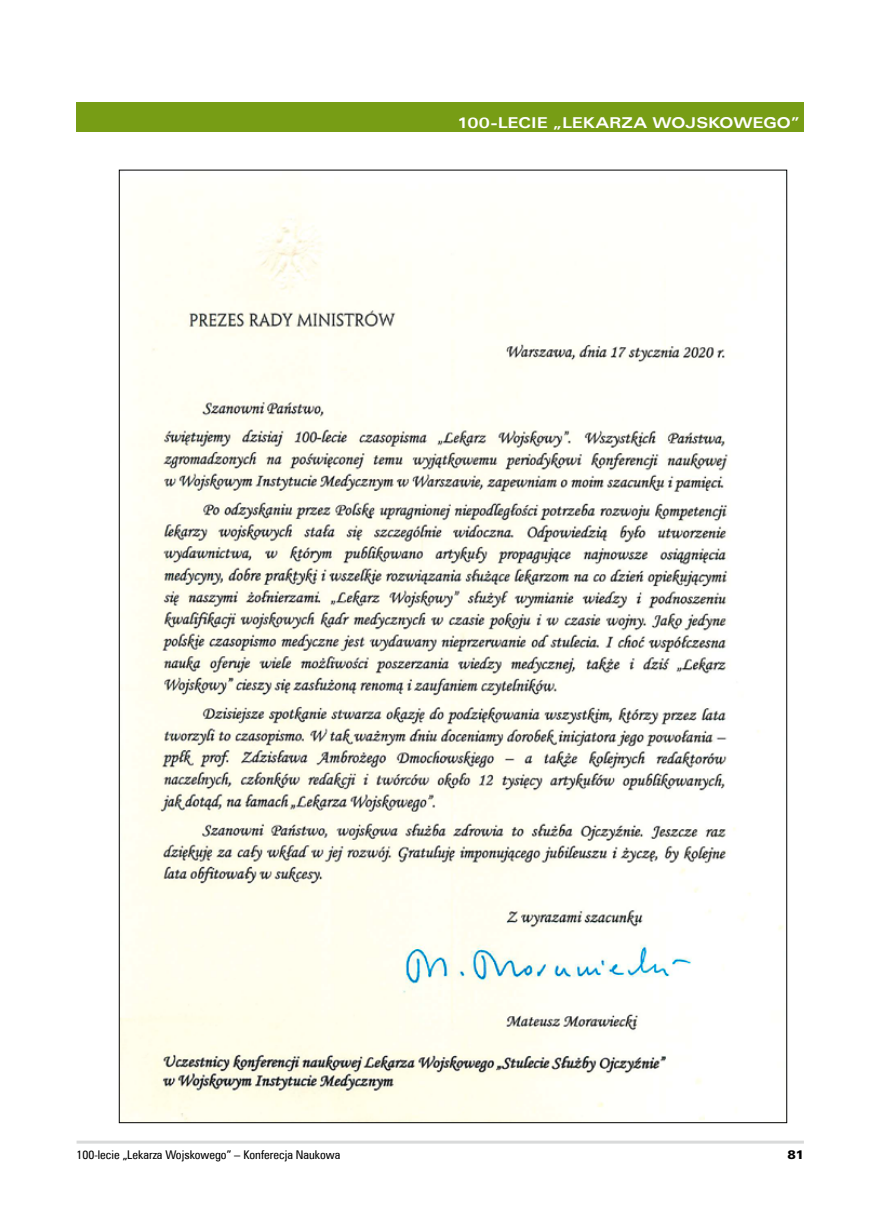
<style>
.page{position:relative;width:872px;height:1212px;background:#fff}
.page>*{position:absolute;margin:0;border:0;box-sizing:border-box;transform-origin:0 0}
.t1{font:15px "Zurich Ex EU Bold";letter-spacing:.01em;color:#fff}
.t2{font:12px "Zurich Cn EU Normal";color:#000;scale:1.04 1}
.t3{font:11.25px "Zurich Blk PL";color:#000;scale:1.04 1}
</style>
<div class="page">
<hr style="left:77px;top:1140px;width:727px;height:3px;background:#d9dada">
<div style="left:77px;top:102px;width:727px;height:30px;background:#779d15"></div>
<img style="left:121px;top:208px;width:662px;height:913px">
<p class="t1" style="left:457px;top:113px;width:344px">100-LECIE „LEKARZA WOJSKOWEGO”</p>
<p class="t2" style="left:77px;top:1147px;width:255px">100-lecie „Lekarza Wojskowego” – Konferecja Naukowa</p>
<p class="t3" style="left:787px;top:1147px;width:17px">81</p>
</div>
